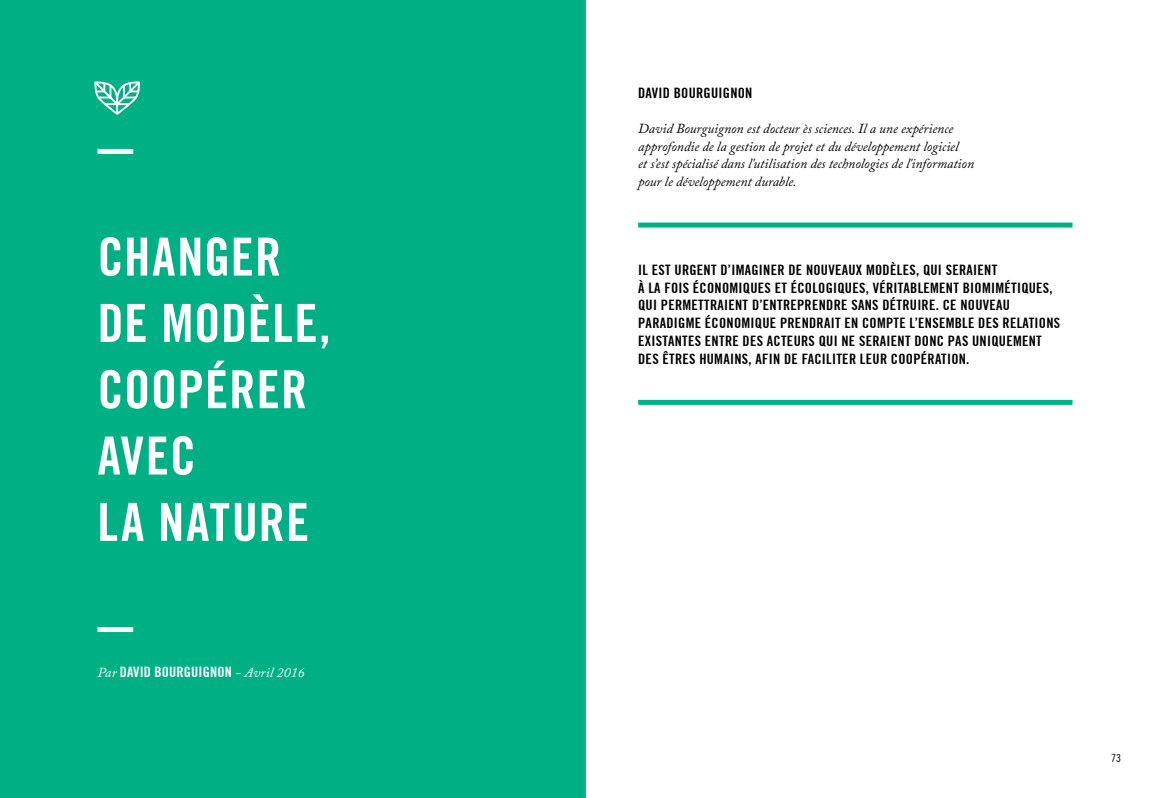
<style>
.page{position:relative;width:1170px;height:798px;background:#fff}
.page>*{position:absolute;margin:0;border:0;box-sizing:border-box;transform-origin:0 0}
.t1{font:700 condensed 52.5px/66.2px "Trade Gothic No.20";letter-spacing:.02em;color:#fff}
.t2{font:700 condensed 14.38px/17.8px "Trade Gothic No.20";letter-spacing:.02em;color:#000}
.t3{font:700 condensed 14.38px "Trade Gothic No.20";letter-spacing:.01em;color:#fff}
.t4{font:italic 13.75px/17.8px "Adobe Caslon Pro";color:#000}
.t5{font:condensed 11.25px "Trade Gothic No.18";color:#000}
.s1{font-family:"Adobe Caslon Pro";font-weight:400;font-style:italic;font-stretch:normal;font-size:13.75px}
</style>
<div class="page">
<div style="left:0;top:0;width:585px;height:797px;background:#00b085"></div>
<div style="left:97px;top:149px;width:36px;height:5px;background:#fff"></div>
<div style="left:97px;top:626px;width:36px;height:5px;background:#fff"></div>
<div style="left:638px;top:222px;width:434px;height:5px;background:#00b085"></div>
<div style="left:638px;top:400px;width:434px;height:5px;background:#00b085"></div>
<svg style="left:94px;top:81px;width:46px;height:34px"></svg>
<h1 class="t1" style="left:97px;top:223px;width:234px">CHANGER<br>DE MODÈLE,<br>COOPÉRER<br>AVEC<br>LA NATURE</h1>
<p class="t3" style="left:97px;top:662px;width:209px"><span class="s1">Par</span> DAVID BOURGUIGNON <span class="s1">- Avril 2016</span></p>
<p class="t2" style="left:638px;top:83px;width:116px">DAVID BOURGUIGNON</p>
<p class="t4" style="left:638px;top:119px;width:337px">David Bourguignon est docteur ès sciences. Il a une expérience approfondie de la gestion de projet et du développement logiciel<br>et s’est spécialisé dans l'utilisation des technologies de l'information pour le développement durable.</p>
<p class="t2" style="left:638px;top:260px;width:423px">IL EST URGENT D’IMAGINER DE NOUVEAUX MODÈLES, QUI SERAIENT<br>À LA FOIS ÉCONOMIQUES ET ÉCOLOGIQUES, VÉRITABLEMENT BIOMIMÉTIQUES, QUI PERMETTRAIENT D’ENTREPRENDRE SANS DÉTRUIRE. CE NOUVEAU PARADIGME ÉCONOMIQUE PRENDRAIT EN COMPTE L’ENSEMBLE DES RELATIONS EXISTANTES ENTRE DES ACTEURS QUI NE SERAIENT DONC PAS UNIQUEMENT DES ÊTRES HUMAINS, AFIN DE FACILITER LEUR COOPÉRATION.</p>
<p class="t5" style="left:1110px;top:750px;width:11px">73</p>
</div>
